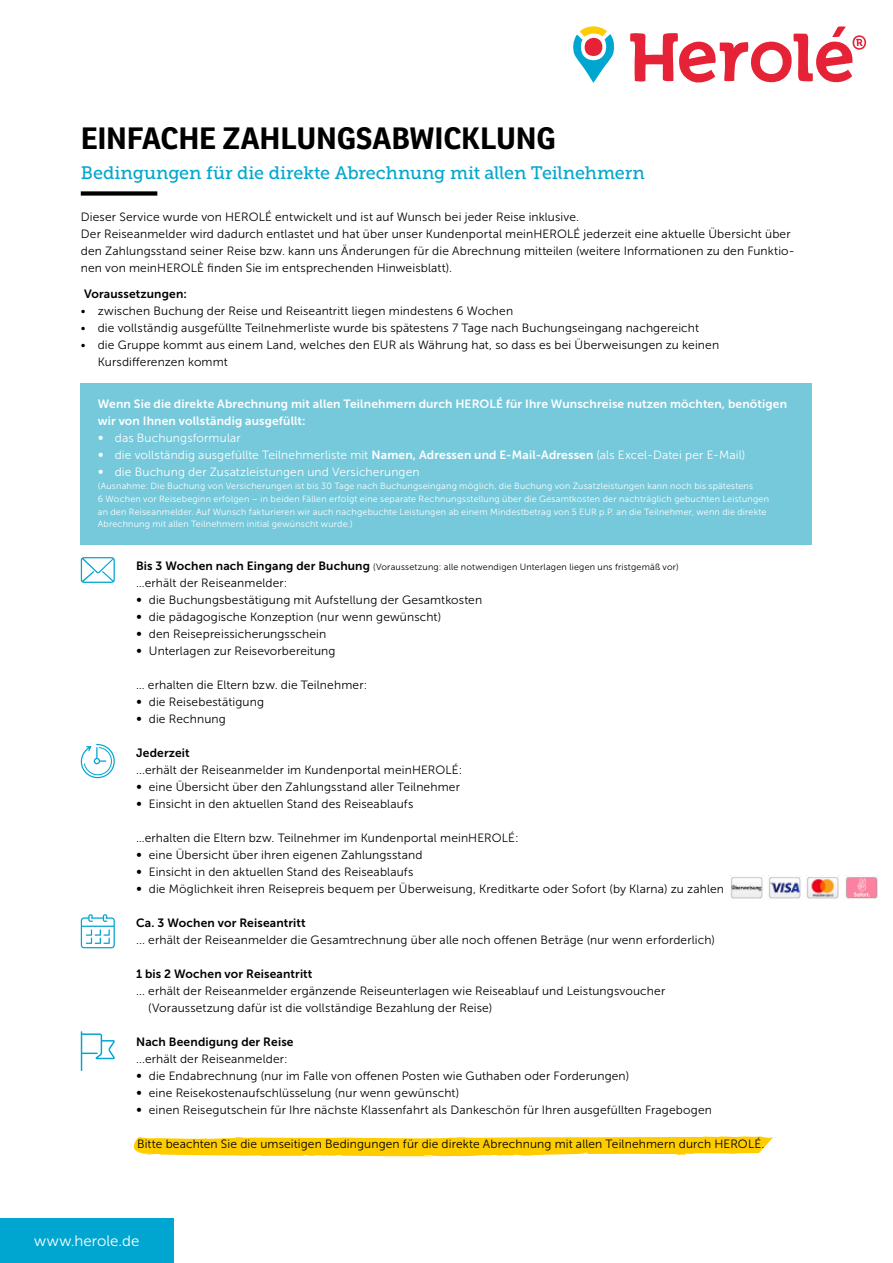
<style>
.page{position:relative;width:893px;height:1263px;background:#fff}
.page>*{position:absolute;margin:0;border:0;box-sizing:border-box;transform-origin:0 0}
.t1{font:700 30px "Ronnia";letter-spacing:-.005em;color:#000}
.t2{font:18px "Museo Slab 500";letter-spacing:-.005em;color:#00a7ce}
.t3{font:15px "Museo Sans 300";letter-spacing:.005em;color:#fff}
.t4{font:12px/17px "Museo Sans 300";letter-spacing:.01em;color:#000}
.t5{font:12px/17px "Museo Sans 300";letter-spacing:.01em;color:#fff}
.t6{font:12px/17px "Museo Sans 700";letter-spacing:.01em;color:#fff}
.t7{font:12px "Museo Sans 700";letter-spacing:.01em;color:#000}
.t8{font:9px/12.8px "Museo Sans 300";letter-spacing:.02em;color:#fff}
.t9{font:9px "Museo Sans 300";letter-spacing:.02em;color:#000}
.s1{font-family:"Museo Sans 700"}
.s2{font-family:"Museo Sans 700";font-size:12px}
</style>
<div class="page">
<svg style="left:630px;top:26px;width:237px;height:57px"></svg>
<svg style="left:573px;top:26px;width:42px;height:57px"></svg>
<div style="left:0;top:1218px;width:174px;height:45px;background:#00a6d0"></div>
<div style="left:81px;top:191px;width:76px;height:5px;background:#000"></div>
<div style="left:81px;top:383px;width:731px;height:161px;background:#75c9db"></div>
<svg style="left:80px;top:744px;width:35px;height:35px"></svg>
<svg style="left:81px;top:557px;width:34px;height:26px"></svg>
<svg style="left:81px;top:914px;width:34px;height:34px"></svg>
<svg style="left:81px;top:1031px;width:34px;height:40px"></svg>
<svg style="left:133px;top:1136px;width:644px;height:20px;background:#fed327"></svg>
<img style="left:768px;top:875px;width:33px;height:24px">
<img style="left:806px;top:875px;width:34px;height:24px">
<img style="left:845px;top:875px;width:33px;height:24px">
<img style="left:730px;top:875px;width:33px;height:24px">
<h1 class="t1" style="left:81px;top:119px;width:476px">EINFACHE ZAHLUNGSABWICKLUNG</h1>
<h2 class="t2" style="left:81px;top:162px;width:566px">Bedingungen für die direkte Abrechnung mit allen Teilnehmern</h2>
<p class="t4" style="left:81px;top:209px;width:715px">Dieser Service wurde von HEROLÉ entwickelt und ist auf Wunsch bei jeder Reise inklusive.<br>Der Reiseanmelder wird dadurch entlastet und hat über unser Kundenportal meinHEROLÉ jederzeit eine aktuelle Übersicht über den Zahlungsstand seiner Reise bzw. kann uns Änderungen für die Abrechnung mitteilen (weitere Informationen zu den Funktio&shy;nen von meinHEROLÈ finden Sie im entsprechenden Hinweisblatt).</p>
<p class="t7" style="left:84px;top:287px;width:104px">Voraussetzungen:</p>
<p class="t4" style="left:81px;top:302px;width:434px">• zwischen Buchung der Reise und Reiseantritt liegen mindestens 6 Wochen</p>
<p class="t4" style="left:81px;top:319px;width:620px">• die vollständig ausgefüllte Teilnehmerliste wurde bis spätestens 7 Tage nach Buchungseingang nachgereicht</p>
<p class="t4" style="left:98px;top:336px;width:623px;text-indent:-17px">• die Gruppe kommt aus einem Land, welches den EUR als Währung hat, so dass es bei Überweisungen zu keinen<br>Kursdifferenzen kommt</p>
<p class="t6" style="left:98px;top:396px;width:691px">Wenn Sie die direkte Abrechnung mit allen Teilnehmern durch HEROLÉ für Ihre Wunschreise nutzen möchten, benötigen wir von Ihnen vollständig ausgefüllt:</p>
<p class="t5" style="left:98px;top:430px;width:649px">∞ das Buchungsformular<br>∞ die vollständig ausgefüllte Teilnehmerliste mit <span class="s1">Namen, Adressen und E-Mail-Adressen</span> (als Excel-Datei per E-Mail) ∞ die Buchung der Zusatzleistungen und Versicherungen</p>
<p class="t8" style="left:98px;top:480px;width:673px">(Ausnahme: Die Buchung von Versicherungen ist bis 30 Tage nach Buchungseingang möglich, die Buchung von Zusatzleistungen kann noch bis spätestens<br>6 Wochen vor Reisebeginn erfolgen – in beiden Fällen erfolgt eine separate Rechnungsstellung über die Gesamtkosten der nachträglich gebuchten Leistungen an den Reiseanmelder. Auf Wunsch fakturieren wir auch nachgebuchte Leistungen ab einem Mindestbetrag von 5 EUR p.P. an die Teilnehmer, wenn die direkte Abrechnung mit allen Teilnehmern initial gewünscht wurde.)</p>
<p class="t9" style="left:136px;top:562px;width:544px"><span class="s2">Bis 3 Wochen nach Eingang der Buchung</span> (Voraussetzung: alle notwendigen Unterlagen liegen uns fristgemäß vor)</p>
<p class="t4" style="left:136px;top:574px;width:348px">…erhält der Reiseanmelder:<br>∞ die Buchungsbestätigung mit Aufstellung der Gesamtkosten ∞ die pädagogische Konzeption (nur wenn gewünscht)<br>∞ den Reisepreissicherungsschein<br>∞ Unterlagen zur Reisevorbereitung</p>
<p class="t4" style="left:136px;top:676px;width:233px">… erhalten die Eltern bzw. die Teilnehmer: ∞ die Reisebestätigung<br>∞ die Rechnung</p>
<p class="t7" style="left:136px;top:746px;width:55px">Jederzeit</p>
<p class="t4" style="left:136px;top:761px;width:328px">...erhält der Reiseanmelder im Kundenportal meinHEROLÉ: ∞ eine Übersicht über den Zahlungsstand aller Teilnehmer ∞ Einsicht in den aktuellen Stand des Reiseablaufs</p>
<p class="t4" style="left:136px;top:829px;width:589px">…erhalten die Eltern bzw. Teilnehmer im Kundenportal meinHEROLÉ:<br>∞ eine Übersicht über ihren eigenen Zahlungsstand<br>∞ Einsicht in den aktuellen Stand des Reiseablaufs<br>∞ die Möglichkeit ihren Reisepreis bequem per Überweisung, Kreditkarte oder Sofort (by Klarna) zu zahlen</p>
<p class="t7" style="left:136px;top:916px;width:171px">Ca. 3 Wochen vor Reiseantritt</p>
<p class="t4" style="left:136px;top:931px;width:580px">... erhält der Reiseanmelder die Gesamtrechnung über alle noch offenen Beträge (nur wenn erforderlich)</p>
<p class="t7" style="left:136px;top:967px;width:178px">1 bis 2 Wochen vor Reiseantritt</p>
<p class="t4" style="left:148px;top:982px;width:519px;text-indent:-12px">... erhält der Reiseanmelder ergänzende Reiseunterlagen wie Reiseablauf und Leistungsvoucher (Voraussetzung dafür ist die vollständige Bezahlung der Reise)</p>
<p class="t7" style="left:136px;top:1035px;width:159px">Nach Beendigung der Reise</p>
<p class="t4" style="left:136px;top:1050px;width:577px">...erhält der Reiseanmelder:<br>∞ die Endabrechnung (nur im Falle von offenen Posten wie Guthaben oder Forderungen)<br>∞ eine Reisekostenaufschlüsselung (nur wenn gewünscht)<br>∞ einen Reisegutschein für Ihre nächste Klassenfahrt als Dankeschön für Ihren ausgefüllten Fragebogen</p>
<p class="t4" style="left:137px;top:1136px;width:629px">Bitte beachten Sie die umseitigen Bedingungen für die direkte Abrechnung mit allen Teilnehmern durch HEROLÉ.</p>
<p class="t3" style="left:34px;top:1233px;width:107px">www.herole.de</p>
</div>
